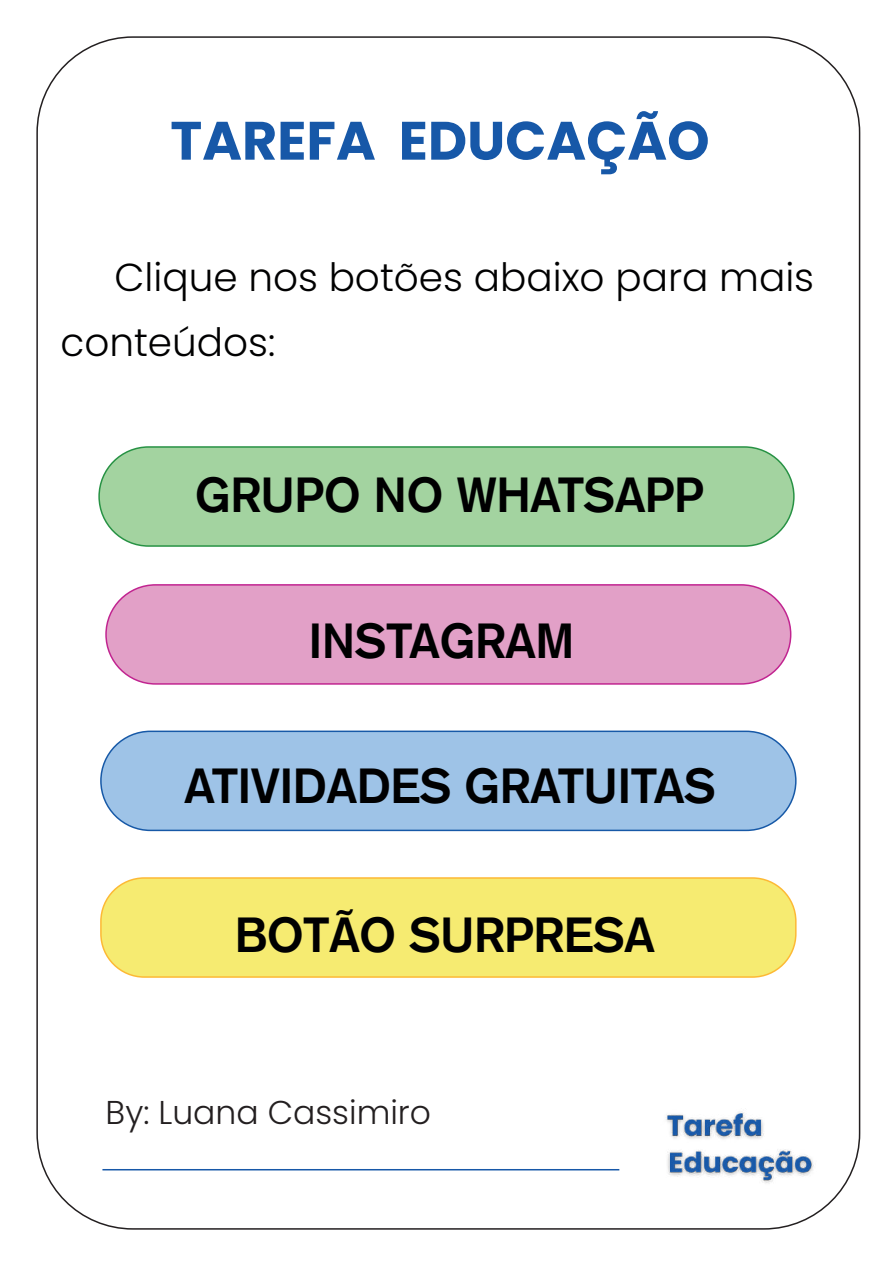
<style>
.page{position:relative;width:893px;height:1263px;background:#fff}
.page>*{position:absolute;margin:0;border:0;box-sizing:border-box;transform-origin:0 0}
.t1{font:700 54px "Poppins";color:#1758a8}
.t2{font:700 48px "Akzidenz Grotesk";color:#000001}
.t3{font:300 39px/64.5px "Poppins";color:#000001}
.t4{font:300 33px "Poppins";color:#231f20}
</style>
<div class="page">
<img style="left:654px;top:1111px;width:167px;height:118px">
<div style="left:99px;top:447px;width:695px;height:99px;background:#a3d3a0;border-radius:50px"></div>
<div style="left:98px;top:446px;width:697px;height:101px;border:2px solid #279244;border-radius:50px"></div>
<div style="left:106px;top:585px;width:685px;height:99px;background:#e2a0c7;border-radius:50px"></div>
<div style="left:105px;top:584px;width:686px;height:101px;border:2px solid #c12490;border-radius:50px"></div>
<div style="left:101px;top:731px;width:695px;height:99px;background:#9ec3e7;border-radius:50px"></div>
<div style="left:100px;top:730px;width:697px;height:101px;border:2px solid #1759a7;border-radius:50px"></div>
<div style="left:101px;top:878px;width:695px;height:99px;background:#f6eb71;border-radius:43px"></div>
<div style="left:100px;top:877px;width:697px;height:101px;border:2px solid #fdb935;border-radius:43px"></div>
<hr style="left:102px;top:1169px;width:517px;height:1px;background:#1758a8">
<p class="t1" style="left:170px;top:109px;width:541px">TAREFA EDUCAÇÃO</p>
<p class="t3" style="left:60px;top:245px;width:755px;text-indent:54px">Clique nos botões abaixo para mais conteúdos:</p>
<p class="t2" style="left:195px;top:466px;width:510px">GRUPO NO WHATSAPP</p>
<p class="t2" style="left:309px;top:613px;width:267px">INSTAGRAM</p>
<p class="t2" style="left:184px;top:757px;width:533px">ATIVIDADES GRATUITAS</p>
<p class="t2" style="left:235px;top:906px;width:421px">BOTÃO SURPRESA</p>
<p class="t4" style="left:106px;top:1093px;width:327px">By: Luana Cassimiro</p>
</div>
